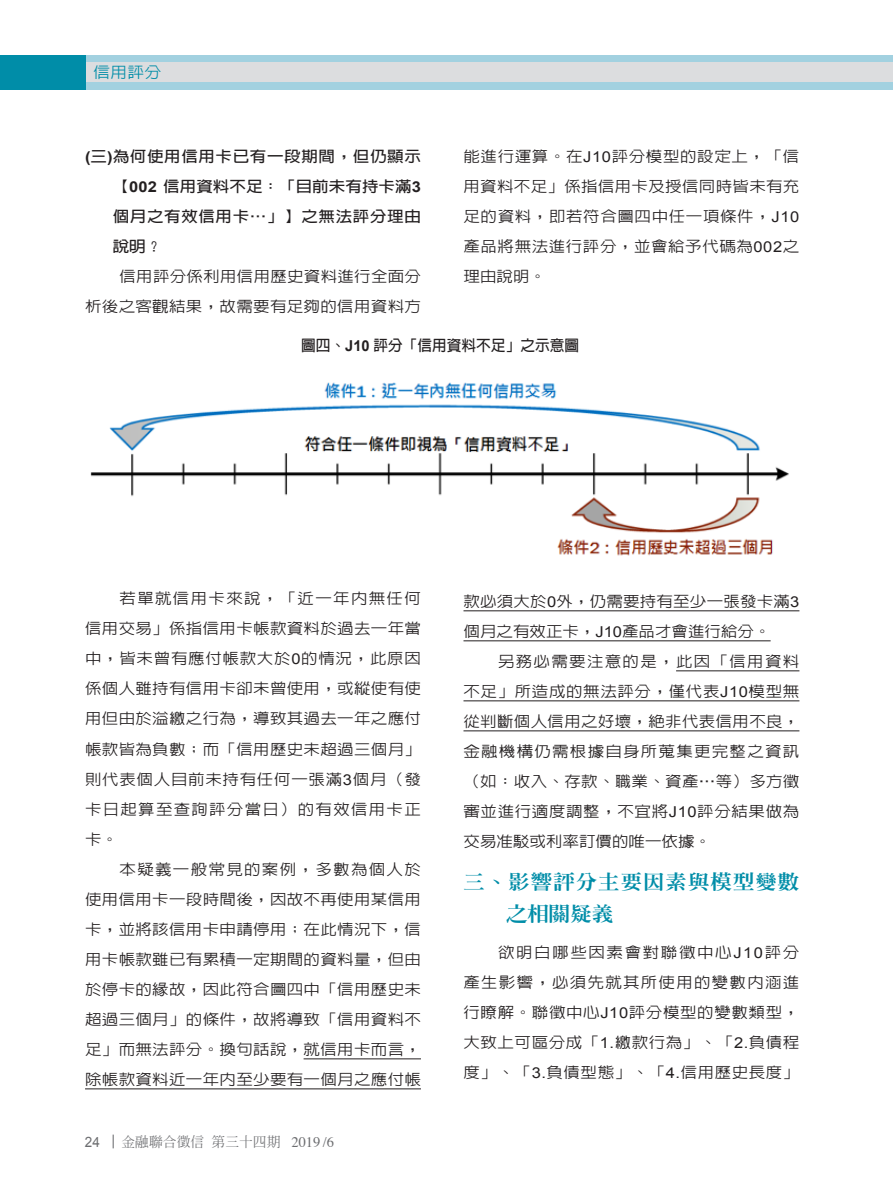
<style>
.page{position:relative;width:893px;height:1191px;background:#fff}
.page>*{position:absolute;margin:0;border:0;box-sizing:border-box;transform-origin:0 0}
._03_大標題{font:800 19.5px/32.2px "AR Ming B5";letter-spacing:.045em;color:#008da8;scale:1.1 1}
.t1{font:500 15.3px "AR Hei B5";color:#008da8;scale:1.1 1}
._07_內文{font:500 15px/30px "AR Hei B5";letter-spacing:.02em;color:#231f20;text-align:justify;scale:1.1 1}
._07_內文-2{font:700 15px/30px "AR Hei B5";letter-spacing:.04em;color:#231f20;text-align:justify;scale:1.1 1}
._09_統計圖標題{font:700 15px "AR Hei B5";color:#231f20}
.t2{font:14.25px "Arial";color:#6c6d70;scale:.95 1}
.t3{font:500 13.8px "AR Ming B5";color:#6c6d70}
.s1{font-family:"Arial"}
.s2{font-family:"Arial";font-weight:400}
.s3{font-family:"Times";font-weight:400;font-size:14.55px}
</style>
<div class="page">
<div style="left:0;top:55px;width:893px;height:34px;background:#a2d1e0"></div>
<div style="left:0;top:62px;width:893px;height:20px;background:#dcdddf"></div>
<div style="left:0;top:55px;width:85px;height:34px;background:#008da8"></div>
<svg style="left:113px;top:1134px;width:1px;height:14px"></svg>
<img style="left:90px;top:382px;width:699px;height:174px">
<hr style="left:304px;top:1058px;width:117px;height:1px;background:#231f20">
<hr style="left:85px;top:1088px;width:336px;height:1px;background:#231f20">
<hr style="left:463px;top:610px;width:336px;height:1px;background:#231f20">
<hr style="left:463px;top:640px;width:308px;height:1px;background:#231f20">
<hr style="left:676px;top:670px;width:123px;height:1px;background:#231f20">
<hr style="left:463px;top:700px;width:336px;height:1px;background:#231f20">
<hr style="left:463px;top:730px;width:336px;height:1px;background:#231f20">
<p class="t1" style="left:94px;top:65px;width:63px">信用評分</p>
<p class="_07_內文-2" style="left:113px;top:141px;width:282px;text-indent:-28px"><span class="s1">(</span>三<span class="s1">)</span>為何使用信用卡已有一段期間，但仍顯示【<span class="s1">002</span> 信用資料不足：「目前未有持卡滿<span class="s1">3</span>個月之有效信用卡⋯」】之無法評分理由說明？</p>
<p class="_07_內文" style="left:85px;top:261px;width:307px;text-align:right">信用評分係利用信用歷史資料進行全面分<br>析後之客觀結果，故需要有足夠的信用資料方</p>
<p class="_07_內文" style="left:463px;top:141px;width:307px">能進行運算。在<span class="s2">J10</span>評分模型的設定上，「信用資料不足」係指信用卡及授信同時皆未有充足的資料，即若符合圖四中任一項條件，<span class="s2">J10</span>產品將無法進行評分，並會給予代碼為<span class="s2">002</span>之理由說明。</p>
<p class="_09_統計圖標題" style="left:301px;top:338px;width:280px">圖四、<span class="s1">J10</span> 評分「信用資料不足」之示意圖</p>
<p class="_07_內文" style="left:85px;top:584px;width:307px;text-indent:34px">若單就信用卡來說，「近一年內無任何信用交易」係指信用卡帳款資料於過去一年當中，皆未曾有應付帳款大於<span class="s2">0</span>的情況，此原因係個人雖持有信用卡卻未曾使用，或縱使有使用但由於溢繳之行為，導致其過去一年之應付帳款皆為負數；而「信用歷史未超過三個月」則代表個人目前未持有任何一張滿<span class="s2">3</span>個月（發卡日起算至查詢評分當日）的有效信用卡正卡。</p>
<p class="_07_內文" style="left:85px;top:854px;width:307px;text-indent:34px">本疑義一般常見的案例，多數為個人於使用信用卡一段時間後，因故不再使用某信用卡，並將該信用卡申請停用；在此情況下，信用卡帳款雖已有累積一定期間的資料量，但由於停卡的緣故，因此符合圖四中「信用歷史未超過三個月」的條件，故將導致「信用資料不足」而無法評分。換句話說，就信用卡而言，除帳款資料近一年內至少要有一個月之應付帳</p>
<p class="t2" style="left:85px;top:1132px;width:17px">24</p>
<p class="t3" style="left:122px;top:1135px;width:214px">金融聯合徵信第三十四期 <span class="s3">2019 /6</span></p>
<p class="_07_內文" style="left:463px;top:586px;width:307px">款必須大於<span class="s2">0</span>外，仍需要持有至少一張發卡滿<span class="s2">3</span>個月之有效正卡，<span class="s2">J10</span>產品才會進行給分。</p>
<p class="_07_內文" style="left:463px;top:646px;width:307px;text-indent:34px">另務必需要注意的是，此因「信用資料不足」所造成的無法評分，僅代表<span class="s2">J10</span>模型無從判斷個人信用之好壞，絕非代表信用不良，金融機構仍需根據自身所蒐集更完整之資訊（如：收入、存款、職業、資產⋯等）多方徵審並進行適度調整，不宜將<span class="s2">J10</span>評分結果做為交易准駁或利率訂價的唯一依據。</p>
<p class="_03_大標題" style="left:506px;top:865px;width:268px;text-indent:-43px">三、影響評分主要因素與模型變數之相關疑義</p>
<p class="_07_內文" style="left:463px;top:937px;width:307px;text-indent:34px">欲明白哪些因素會對聯徵中心<span class="s2">J10</span>評分產生影響，必須先就其所使用的變數內涵進行瞭解。聯徵中心<span class="s2">J10</span>評分模型的變數類型，大致上可區分成「<span class="s2">1.</span>繳款行為」、「<span class="s2">2.</span>負債程度」、「<span class="s2">3.</span>負債型態」、「<span class="s2">4.</span>信用歷史長度」</p>
</div>
